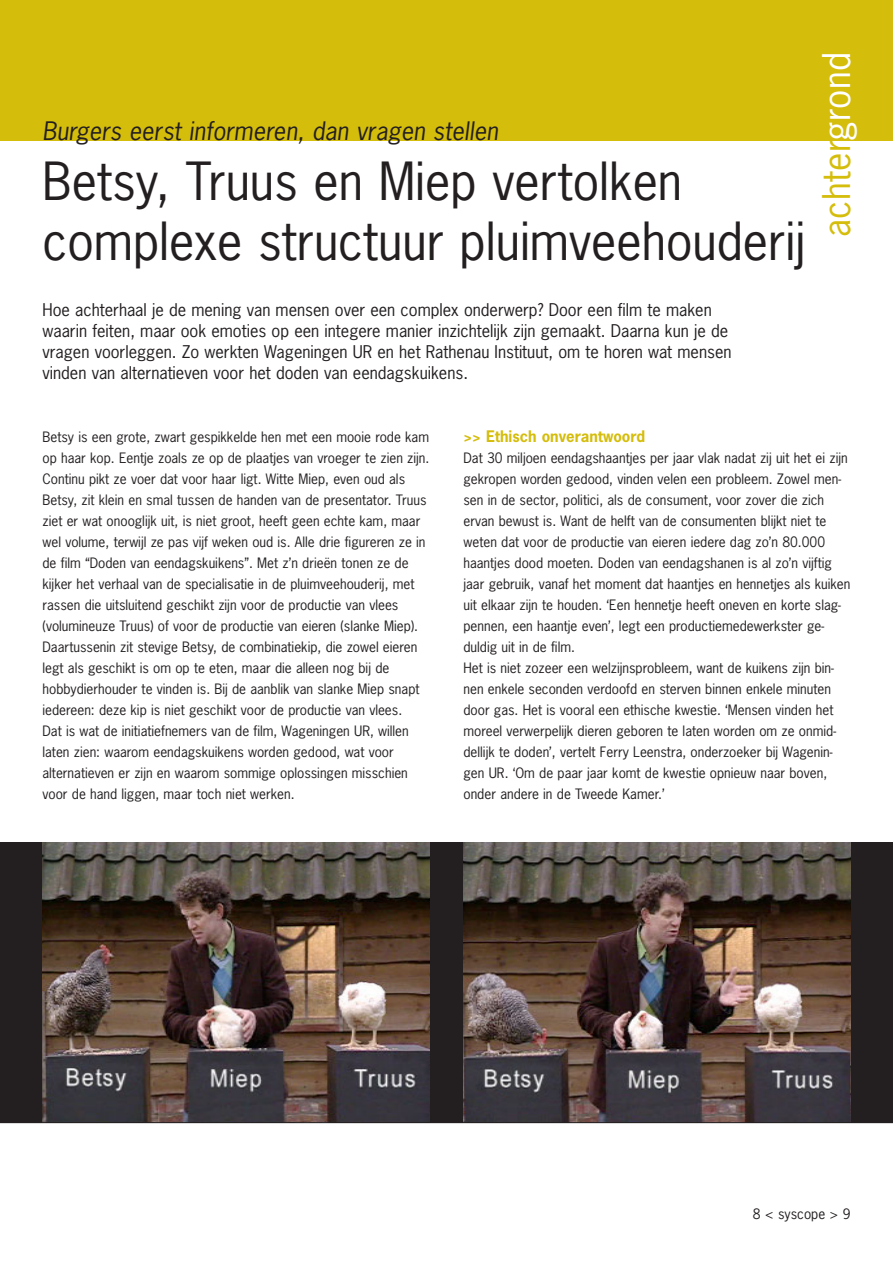
<style>
.page{position:relative;width:893px;height:1263px;background:#fff}
.page>*{position:absolute;margin:0;border:0;box-sizing:border-box;transform-origin:0 0}
.t1{font:49.5px/60px "News Gothic";color:#231f20}
.t2{font:36px "News Gothic";letter-spacing:.01em;color:#d5bd0c}
.t3{font:24px "News Gothic";color:#231f20}
.t4{font:16.5px/21px "News Gothic";color:#231f20}
.t5{font:700 15px "News Gothic";color:#d5bd0c}
.t6{font:13.5px/21px "News Gothic";color:#231f20}
.s1{color:#fff}
</style>
<div class="page">
<div style="left:1px;top:842px;width:892px;height:281px;background:#231f20"></div>
<div style="left:1px;top:0;width:892px;height:140px;background:#d5bd0c"></div>
<img style="left:43px;top:842px;width:386px;height:280px">
<img style="left:463px;top:842px;width:387px;height:280px">
<h3 class="t3" style="left:43px;top:122px;width:460px">Burgers eerst informeren, dan vragen stellen</h3>
<h1 class="t1" style="left:43px;top:156px;width:764px">Betsy, Truus en Miep vertolken complexe structuur pluimveehouderij</h1>
<p class="t4" style="left:43px;top:300px;width:690px">Hoe achterhaal je de mening van mensen over een complex onderwerp? Door een film te maken waarin feiten, maar ook emoties op een integere manier inzichtelijk zijn gemaakt. Daarna kun je de vragen voorleggen. Zo werkten Wageningen UR en het Rathenau Instituut, om te horen wat mensen vinden van alternatieven voor het doden van eendagskuikens.</p>
<h2 class="t2" style="left:822px;top:237px;width:187px;rotate:-90deg">achter<span class="s1">grond</span></h2>
<p class="t6" style="left:43px;top:427px;width:388px">Betsy is een grote, zwart gespikkelde hen met een mooie rode kam op haar kop. Eentje zoals ze op de plaatjes van vroeger te zien zijn.<br>Continu pikt ze voer dat voor haar ligt. Witte Miep, even oud als Betsy, zit klein en smal tussen de handen van de presentator. Truus ziet er wat onooglijk uit, is niet groot, heeft geen echte kam, maar wel volume, terwijl ze pas vijf weken oud is. Alle drie figureren ze in de film “Doden van eendagskuikens”. Met z’n drieën tonen ze de kijker het verhaal van de specialisatie in de pluimveehouderij, met rassen die uitsluitend geschikt zijn voor de productie van vlees (volumineuze Truus) of voor de productie van eieren (slanke Miep).<br>Daartussenin zit stevige Betsy, de combinatiekip, die zowel eieren legt als geschikt is om op te eten, maar die alleen nog bij de<br>hobby dierhouder te vinden is. Bij de aanblik van slanke Miep snapt iedereen: deze kip is niet geschikt voor de productie van vlees.<br>Dat is wat de initiatiefnemers van de film, Wageningen UR, willen laten zien: waarom eendagskuikens worden gedood, wat voor alternatieven er zijn en waarom sommige oplossingen misschien voor de hand liggen, maar toch niet werken.</p>
<p class="t5" style="left:463px;top:430px;width:183px">&gt;&gt; Ethisch onverantwoord</p>
<p class="t6" style="left:463px;top:448px;width:388px">Dat 30 miljoen eendagshaantjes per jaar vlak nadat zij uit het ei zijn gekropen worden gedood, vinden velen een probleem. Zowel men - sen in de sector, politici, als de consument, voor zover die zich ervan bewust is. Want de helft van de consumenten blijkt niet te weten dat voor de productie van eieren iedere dag zo’n 80.000 haantjes dood moeten. Doden van eendagshanen is al zo’n vijftig jaar gebruik, vanaf het moment dat haantjes en hennetjes als kuiken uit elkaar zijn te houden. ‘Een hennetje heeft oneven en korte slag - pennen, een haantje even’, legt een productiemedewerkster ge - duldig uit in de film.<br>Het is niet zozeer een welzijnsprobleem, want de kuikens zijn bin - nen enkele seconden verdoofd en sterven binnen enkele minuten door gas. Het is vooral een ethische kwestie. ‘Mensen vinden het moreel verwerpelijk dieren geboren te laten worden om ze onmid - dellijk te doden’, vertelt Ferry Leenstra, onderzoeker bij Wage nin - gen UR. ‘Om de paar jaar komt de kwestie opnieuw naar boven, onder andere in de Tweede Kamer.’</p>
<p class="t6" style="left:753px;top:1204px;width:99px">8 &lt; syscope &gt; 9</p>
</div>
